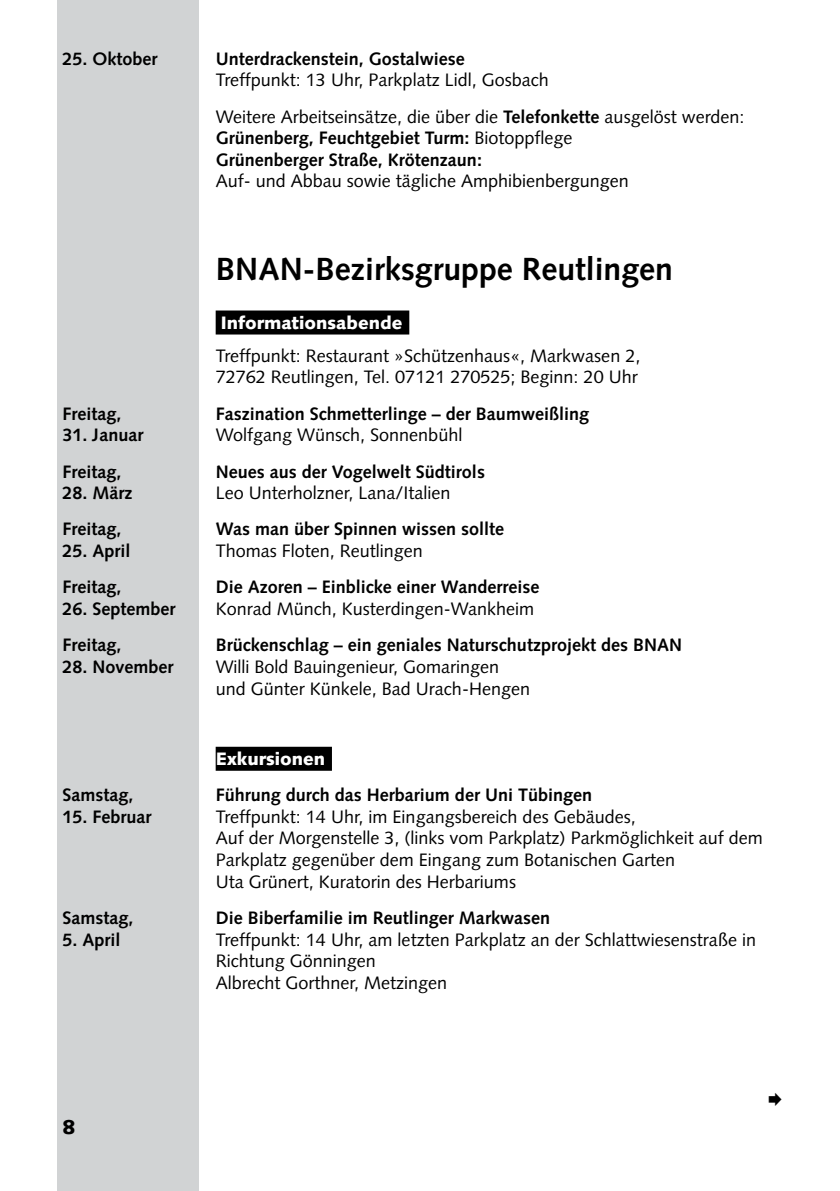
<style>
.page{position:relative;width:840px;height:1191px;background:#fff}
.page>*{position:absolute;margin:0;border:0;box-sizing:border-box;transform-origin:0 0}
.t1{font:700 32px "Syntax";color:#000}
.t2{font:900 20px "Syntax";color:#000}
.t3{font:18px/21.6px "Syntax";color:#000}
.t4{font:700 18px/21.6px "Syntax";color:#000}
.t5{font:900 18px "Syntax";color:#fff}
.s1{font-weight:700}
.s2{font-weight:400}
</style>
<div class="page">
<div style="left:57px;top:0;width:141px;height:1191px;background:#d1d3d4"></div>
<div style="left:215px;top:310px;width:194px;height:24px;background:#000"></div>
<div style="left:215px;top:746px;width:117px;height:24px;background:#000"></div>
<p class="t4" style="left:62px;top:48px;width:97px">25. Oktober</p>
<p class="t4" style="left:215px;top:48px;width:250px">Unterdrackenstein, Gostalwiese</p>
<p class="t3" style="left:215px;top:62px;width:530px;line-height:36.4px">Treffpunkt: 13 Uhr, Parkplatz Lidl, Gosbach<br>Weitere Arbeitseinsätze, die über die <span class="s1">Telefonkette</span> ausgelöst werden:</p>
<p class="t4" style="left:215px;top:127px;width:358px">Grünenberg, Feuchtgebiet Turm: <span class="s2">Biotoppflege<br></span>Grünenberger Straße, Krötenzaun:</p>
<p class="t3" style="left:215px;top:170px;width:414px">Auf- und Abbau sowie tägliche Amphibienbergungen</p>
<h1 class="t1" style="left:215px;top:250px;width:458px">BNAN-Bezirksgruppe Reutlingen</h1>
<p class="t5" style="left:220px;top:312px;width:183px">Informationsabende</p>
<p class="t3" style="left:215px;top:345px;width:426px">Treffpunkt: Restaurant »Schützenhaus«, Markwasen 2,<br>72762 Reutlingen, Tel. 07121 270525; Beginn: 20 Uhr</p>
<p class="t4" style="left:62px;top:403px;width:61px">Freitag,</p>
<p class="t4" style="left:62px;top:424px;width:83px">31. Januar</p>
<p class="t4" style="left:215px;top:403px;width:375px">Faszination Schmetterlinge – der Baumweißling</p>
<p class="t3" style="left:215px;top:424px;width:248px">Wolfgang Wünsch, Sonnenbühl</p>
<p class="t4" style="left:62px;top:460px;width:61px">Freitag,</p>
<p class="t4" style="left:62px;top:482px;width:72px">28. März</p>
<p class="t4" style="left:215px;top:460px;width:271px">Neues aus der Vogelwelt Südtirols</p>
<p class="t3" style="left:215px;top:482px;width:236px">Leo Unterholzner, Lana/Italien</p>
<p class="t4" style="left:62px;top:518px;width:61px">Freitag,</p>
<p class="t4" style="left:62px;top:540px;width:70px">25. April</p>
<p class="t4" style="left:215px;top:518px;width:290px">Was man über Spinnen wissen sollte</p>
<p class="t3" style="left:215px;top:540px;width:209px">Thomas Floten, Reutlingen</p>
<p class="t4" style="left:62px;top:576px;width:61px">Freitag,</p>
<p class="t4" style="left:62px;top:598px;width:115px">26. September</p>
<p class="t4" style="left:215px;top:576px;width:325px">Die Azoren – Einblicke einer Wanderreise</p>
<p class="t3" style="left:215px;top:598px;width:320px">Konrad Münch, Kusterdingen-Wankheim</p>
<p class="t4" style="left:62px;top:634px;width:61px">Freitag,</p>
<p class="t4" style="left:62px;top:656px;width:113px">28. November</p>
<p class="t4" style="left:215px;top:634px;width:467px">Brückenschlag – ein geniales Naturschutzprojekt des BNAN</p>
<p class="t3" style="left:215px;top:656px;width:316px">Willi Bold Bauingenieur, Gomaringen und Günter Künkele, Bad Urach-Hengen</p>
<p class="t5" style="left:215px;top:748px;width:111px">Exkursionen</p>
<p class="t4" style="left:62px;top:784px;width:72px">Samstag,</p>
<p class="t4" style="left:62px;top:806px;width:91px">15. Februar</p>
<p class="t4" style="left:215px;top:784px;width:378px">Führung durch das Herbarium der Uni Tübingen</p>
<p class="t3" style="left:215px;top:806px;width:548px">Treffpunkt: 14 Uhr, im Eingangsbereich des Gebäudes,<br>Auf der Morgenstelle 3, (links vom Parkplatz) Parkmöglichkeit auf dem Parkplatz gegenüber dem Eingang zum Botanischen Garten<br>Uta Grünert, Kuratorin des Herbariums</p>
<p class="t4" style="left:62px;top:907px;width:72px">Samstag,</p>
<p class="t4" style="left:62px;top:928px;width:60px">5. April</p>
<p class="t4" style="left:215px;top:907px;width:336px">Die Biberfamilie im Reutlinger Markwasen</p>
<p class="t3" style="left:215px;top:928px;width:541px">Treffpunkt: 14 Uhr, am letzten Parkplatz an der Schlattwiesenstraße in<br>Richtung Gönningen<br>Albrecht Gorthner, Metzingen</p>
<p class="t2" style="left:62px;top:1114px;width:14px">8</p>
</div>
